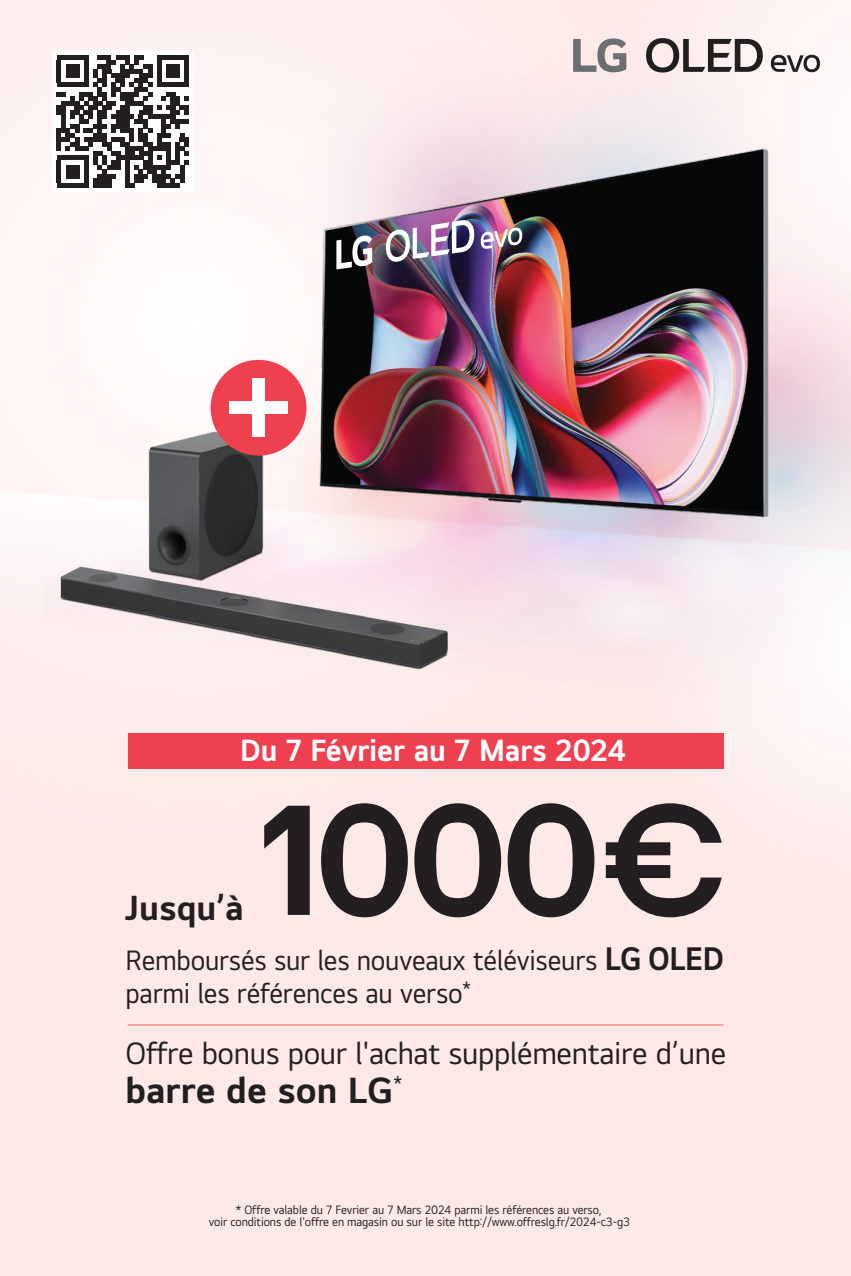
<style>
.page{position:relative;width:851px;height:1276px;background:#fff}
.page>*{position:absolute;margin:0;border:0;box-sizing:border-box;transform-origin:0 0}
.t1{font:700 162.5px "LGEI Headline";color:#231f20}
.t2{font:37.75px "LGEI Text Bd TTF";color:#231f20}
.t3{font:36px "LGEI Text Bd TTF";color:#231f20}
.t4{font:33.75px "LGEI Text Bd TTF";letter-spacing:-.01em;color:#231f20;scale:.92 1}
.t5{font:31.75px "LGEI Text Rg TTF";letter-spacing:-.01em;color:#231f20}
.t6{font:31.75px "LGEI Text Bd TTF";color:#fff;scale:.95 1}
.t7{font:29px "LGEI Text Rg TTF";letter-spacing:-.01em;color:#231f20;scale:.95 1}
.t8{font:12.5px/12.5px "LGEI Text Rg TTF";letter-spacing:-.01em;color:#231f20;text-align:center;scale:.95 1}
</style>
<div class="page">
<div style="left:0;top:0;width:850px;height:1276px;background:#fde9e8"></div>
<div style="left:0;top:50px;width:321px;height:327px;background:#fff8f7"></div>
<div style="left:742px;top:0;width:108px;height:213px;background:#fef7f6"></div>
<div style="left:0;top:377px;width:850px;height:357px;background:#fdf1f1"></div>
<div style="left:802px;top:213px;width:48px;height:55px;background:#fdf4f4"></div>
<div style="left:288px;top:43px;width:345px;height:344px;background:#fdeded;border-radius:50%"></div>
<div style="left:453px;top:40px;width:344px;height:344px;background:#f9eaeb;border-radius:50%"></div>
<svg style="left:802px;top:333px;width:48px;height:57px"></svg>
<img style="left:303px;top:390px;width:547px;height:343px">
<svg style="left:632px;top:421px;width:218px;height:362px"></svg>
<div style="left:568px;top:575px;width:123px;height:76px;background:#f7e9ee;border-radius:50%"></div>
<img style="left:304px;top:129px;width:498px;height:414px">
<hr style="left:128px;top:1024px;width:595px;height:1px;background:#f3797b">
<div style="left:128px;top:733px;width:595px;height:36px;background:#ef4050"></div>
<img style="left:60px;top:401px;width:423px;height:299px">
<div style="left:210px;top:360px;width:96px;height:96px;background:#ef4050;border-radius:50%"></div>
<div style="left:229px;top:401px;width:59px;height:13px;background:#fff"></div>
<div style="left:252px;top:378px;width:13px;height:59px;background:#fff"></div>
<svg style="left:770px;top:55px;width:49px;height:17px"></svg>
<svg style="left:573px;top:38px;width:53px;height:34px"></svg>
<svg style="left:646px;top:38px;width:116px;height:35px"></svg>
<svg style="left:480px;top:227px;width:42px;height:22px"></svg>
<svg style="left:336px;top:235px;width:36px;height:34px"></svg>
<img style="left:386px;top:220px;width:88px;height:42px">
<div style="left:52px;top:51px;width:142px;height:141px;background:#fff"></div>
<div style="left:98px;top:55px;width:13px;height:5px;background:#231f20"></div>
<div style="left:116px;top:55px;width:13px;height:5px;background:#231f20"></div>
<div style="left:134px;top:55px;width:9px;height:5px;background:#231f20"></div>
<div style="left:93px;top:183px;width:18px;height:5px;background:#231f20"></div>
<div style="left:125px;top:183px;width:9px;height:5px;background:#231f20"></div>
<div style="left:157px;top:183px;width:23px;height:5px;background:#231f20"></div>
<div style="left:56px;top:55px;width:32px;height:5px;background:#231f20"></div>
<div style="left:157px;top:55px;width:32px;height:5px;background:#231f20"></div>
<svg style="left:56px;top:60px;width:133px;height:123px"></svg>
<div style="left:56px;top:183px;width:32px;height:5px;background:#231f20"></div>
<div style="left:66px;top:165px;width:13px;height:13px;background:#231f20"></div>
<h3 class="t6" style="left:240px;top:730px;width:407px">Du 7 Février au 7 Mars 2024</h3>
<h1 class="t1" style="left:262px;top:756px;width:464px">1000€</h1>
<h3 class="t4" style="left:604px;top:938px;width:131px">LG OLED</h3>
<h3 class="t7" style="left:125px;top:975px;width:365px">parmi les références au verso<sup>*</sup></h3>
<h3 class="t5" style="left:125px;top:1033px;width:602px">Offre bonus pour l'achat supplémentaire d’une</h3>
<h2 class="t2" style="left:125px;top:1066px;width:278px">barre de son LG<sup>*</sup></h2>
<h3 class="t3" style="left:125px;top:885px;width:120px">Jusqu’à</h3>
<h3 class="t7" style="left:125px;top:942px;width:498px">Remboursés sur les nouveaux téléviseurs</h3>
<p class="t8" style="left:209px;top:1203px;width:444px">* Offre valable du 7 Fevrier au 7 Mars 2024 parmi les références au verso,<br>voir conditions de l'offre en magasin ou sur le site http://www.offreslg.fr/2024-c3-g3</p>
</div>
